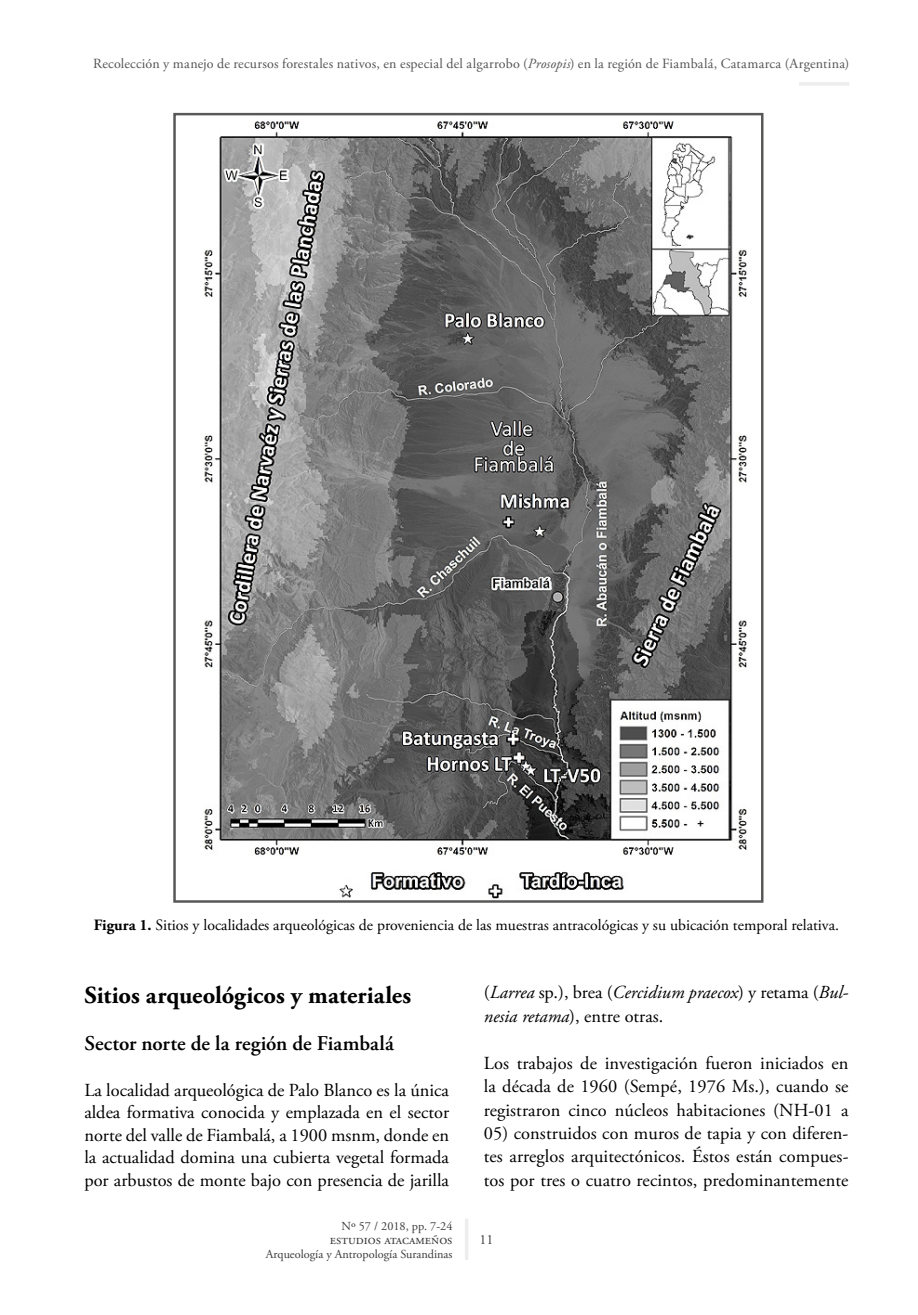
<style>
.page{position:relative;width:918px;height:1315px;background:#fff}
.page>*{position:absolute;margin:0;border:0;box-sizing:border-box;transform-origin:0 0}
.t1{font:700 24.5px "Adobe Garamond Pro";color:#000}
.t2{font:600 21px "Adobe Garamond Pro";color:#000}
.t3{font:18.38px/22.6px "Adobe Garamond Pro";letter-spacing:.005em;color:#000;text-align:justify}
.t4{font:italic 18.38px/23.4px "Adobe Garamond Pro";color:#000}
.t5{font:15.75px "Adobe Garamond Pro";color:#000}
.t6{font:14px "Adobe Garamond Pro";letter-spacing:.015em;color:#555454}
.t7{font:14px "Adobe Garamond Pro";color:#3c3c3b}
.t8{font:12.25px "Adobe Garamond Pro";color:#3c3c3b}
.s1{font-style:italic}
.s2{font-weight:700}
.s3{font-style:normal}
</style>
<div class="page">
<hr style="left:799px;top:82px;width:50px;height:4px;background:#ededed">
<hr style="left:465px;top:1218px;width:3px;height:42px;background:#ededed">
<img style="left:204px;top:121px;width:543px;height:778px">
<p class="t6" style="left:93px;top:55px;width:758px">Recolección y manejo de recursos forestales nativos, en especial del algarrobo (<span class="s1">Prosopis</span>) en la región de Fiambalá, Catamarca (Argentina)</p>
<p class="t5" style="left:94px;top:916px;width:746px"><span class="s2">Figura 1.</span> Sitios y localidades arqueológicas de proveniencia de las muestras antracológicas y su ubicación temporal relativa.</p>
<h1 class="t1" style="left:84px;top:980px;width:328px">Sitios arqueológicos y materiales</h1>
<p class="t2" style="left:84px;top:1031px;width:311px">Sector norte de la región de Fiambalá</p>
<p class="t3" style="left:84px;top:1079px;width:366px">La localidad arqueológica de Palo Blanco es la única aldea formativa conocida y emplazada en el sector norte del valle de Fiambalá, a 1900 msnm, donde en la actualidad domina una cubierta vegetal formada por arbustos de monte bajo con presencia de jarilla</p>
<p class="t8" style="left:341px;top:1218px;width:113px">Nº 57 / 2018, pp. 7-24</p>
<p class="t7" style="left:330px;top:1231px;width:124px">estudios atacameños</p>
<p class="t8" style="left:266px;top:1246px;width:188px">Arqueología y Antropología Surandinas</p>
<p class="t4" style="left:484px;top:981px;width:366px"><span class="s3">(</span>Larrea <span class="s3">sp.), brea (</span>Cercidium praecox<span class="s3">) y retama (</span>Bul&shy;nesia retama<span class="s3">), entre otras.</span></p>
<p class="t3" style="left:484px;top:1051px;width:366px;line-height:23.4px">Los trabajos de investigación fueron iniciados en la década de 1960 (Sempé, 1976 Ms.), cuando se registraron cinco núcleos habitaciones (NH-01 a</p>
<p class="t3" style="left:484px;top:1122px;width:366px;line-height:23.4px">05) construidos con muros de tapia y con diferen&shy;tes arreglos arquitectónicos. Éstos están compues&shy;tos por tres o cuatro recintos, predominantemente</p>
<p class="t7" style="left:479px;top:1231px;width:15px">11</p>
</div>
